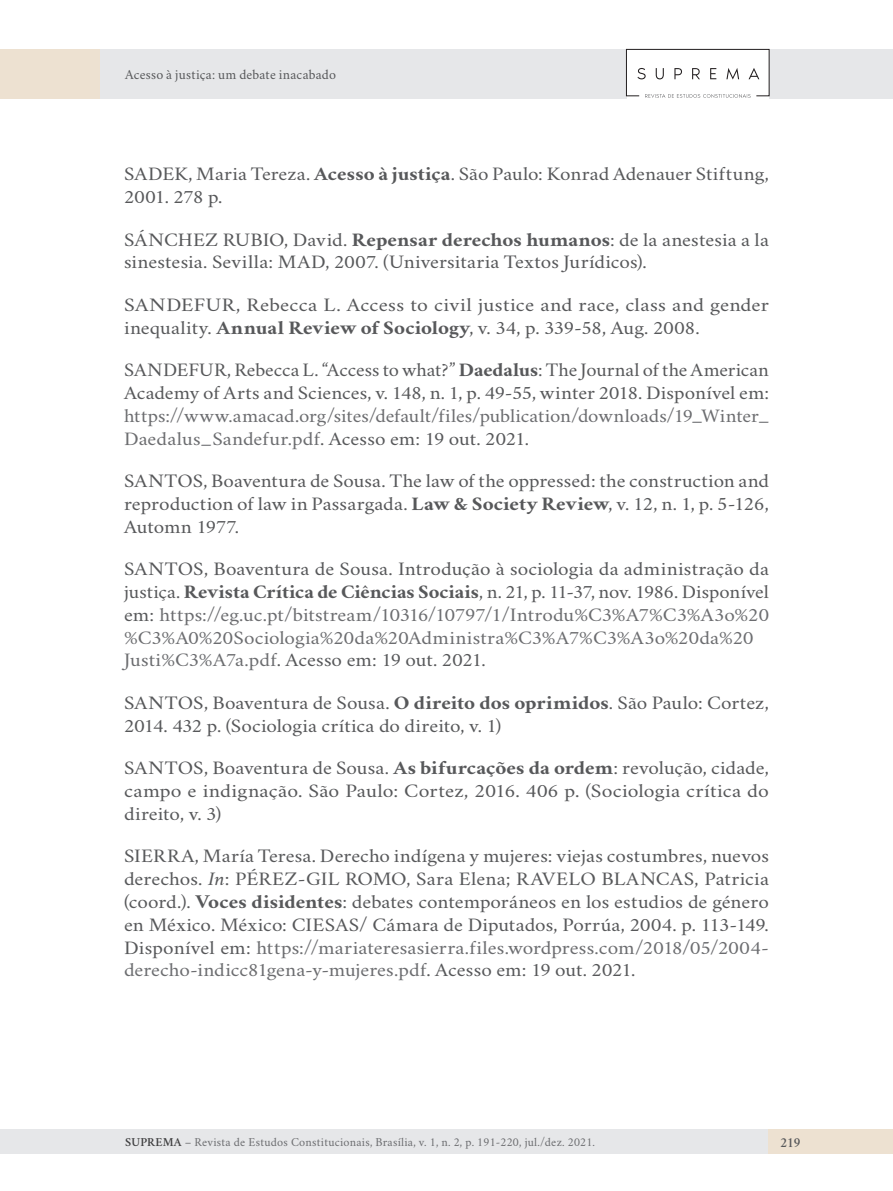
<style>
.page{position:relative;width:893px;height:1191px;background:#fff}
.page>*{position:absolute;margin:0;border:0;box-sizing:border-box;transform-origin:0 0}
.TEXTO_REFERENCIAS{font:19.25px/22.8px "Crimson";letter-spacing:.005em;color:#57585a;scale:1.1 1}
.TEXTO_REFERENCIAS-2{font:19.25px/22.8px "Crimson";color:#6c6d70;scale:1.1 1}
.TEXTO_REFERENCIAS-3{font:19.25px/22.8px "Crimson";letter-spacing:.005em;color:#57585a;text-align:justify;scale:1.07 1}
.TEXTO_REFERENCIAS-4{font:19.25px/22.8px "Crimson";letter-spacing:.005em;color:#57585a;scale:1.09 1}
.TEXTO_REFERENCIAS-5{font:19.25px/22.8px "Crimson";letter-spacing:.005em;color:#57585a;scale:1.13 1}
.t1{font:14px "Crimson";letter-spacing:.015em;color:#57585a}
.t2{font:600 14px "Crimson";color:#57585a}
.t3{font:12.25px "Crimson";letter-spacing:.02em;color:#6c6d70}
.s1{font-weight:700}
.s2{color:#6c6d70}
.s3{color:#57585a}
.s4{font-weight:700;color:#57585a}
.s5{font-style:italic}
.s6{font-weight:600;color:#3e3e3f}
</style>
<div class="page">
<div style="left:0;top:49px;width:893px;height:50px;background:#e6e7e9"></div>
<div style="left:0;top:1129px;width:844px;height:25px;background:#e6e7e9"></div>
<div style="left:769px;top:1129px;width:124px;height:25px;background:#ede1d1"></div>
<div style="left:627px;top:50px;width:142px;height:49px;background:#fff"></div>
<svg style="left:626px;top:48px;width:144px;height:50px"></svg>
<div style="left:0;top:49px;width:100px;height:50px;background:#ede1d1"></div>
<p class="t1" style="left:125px;top:64px;width:213px">Acesso à justiça: um debate inacabado</p>
<p class="TEXTO_REFERENCIAS-4" style="left:124px;top:160px;width:593px">SADEK, Maria Tereza. <span class="s1">Acesso à justiça</span>. São Paulo: Konrad Adenauer Stiftung,<br>2001. 278 p.</p>
<p class="TEXTO_REFERENCIAS" style="left:124px;top:225px;width:588px">SÁNCHEZ RUBIO, David. <span class="s1">Repensar derechos humanos</span>: de la anestesia a la sinestesia. Sevilla: MAD, 2007. (Universitaria Textos Jurídicos).</p>
<p class="TEXTO_REFERENCIAS-5" style="left:124px;top:291px;width:572px">SANDEFUR, Rebecca L. Access to civil justice and race, class and gender inequality. <span class="s1">Annual Review of Sociology</span>, v. 34, p. 339-58, Aug. 2008.</p>
<p class="TEXTO_REFERENCIAS-3" style="left:124px;top:356px;width:604px">SANDEFUR, Rebecca L. “Access to what?” <span class="s1">Daedalus</span>: The Journal of the American Academy of Arts and Sciences, v. 148, n. 1, p. 49-55, winter 2018. Disponível em: <span class="s2">https://www.amacad.org/sites/default/files/publication/downloads/19_Winter_ Daedalus_Sandefur.pdf</span>. Acesso em: 19 out. 2021.</p>
<p class="TEXTO_REFERENCIAS-4" style="left:124px;top:467px;width:593px;text-align:justify">SANTOS, Boaventura de Sousa. The law of the oppressed: the construction and reproduction of law in Passargada. <span class="s1">Law &amp; Society Review</span>, v. 12, n. 1, p. 5-126, Automn 1977.</p>
<p class="TEXTO_REFERENCIAS-2" style="left:124px;top:555px;width:588px"><span class="s3">SANTOS, Boaventura de Sousa. Introdução à sociologia da administração da justiça.</span> <span class="s4">Revista Crítica de Ciências Sociais</span><span class="s3">, n. 21, p. 11-37, nov. 1986. Disponível em:</span> https://eg.uc.pt/bitstream/10316/10797/1/Introdu%C3%A7%C3%A3o%20 %C3%A0%20Sociologia%20da%20Administra%C3%A7%C3%A3o%20da%20<br>Justi%C3%A7a.pdf<span class="s3">. Acesso em: 19 out. 2021.</span></p>
<p class="TEXTO_REFERENCIAS" style="left:124px;top:689px;width:588px">SANTOS, Boaventura de Sousa. <span class="s1">O direito dos oprimidos</span>. São Paulo: Cortez,<br>2014. 432 p. (Sociologia crítica do direito, v. 1)</p>
<p class="TEXTO_REFERENCIAS" style="left:124px;top:754px;width:588px;text-align:justify">SANTOS, Boaventura de Sousa. <span class="s1">As bifurcações da ordem</span>: revolução, cidade, campo e indignação. São Paulo: Cortez, 2016. 406 p. (Sociologia crítica do direito, v. 3)</p>
<p class="TEXTO_REFERENCIAS" style="left:124px;top:842px;width:588px;text-align:justify">SIERRA, María Teresa. Derecho indígena y mujeres: viejas costumbres, nuevos derechos. <span class="s5">In</span>: PÉREZ-GIL ROMO, Sara Elena; RAVELO BLANCAS, Patricia (coord.). <span class="s1">Voces disidentes</span>: debates contemporáneos en los estudios de género en México. México: CIESAS/ Cámara de Diputados, Porrúa, 2004. p. 113-149.<br>Disponível em: <span class="s2">https://mariateresasierra.files.wordpress.com/2018/05/2004- derecho-indicc81gena-y-mujeres.pdf</span>. Acesso em: 19 out. 2021.</p>
<p class="t3" style="left:125px;top:1132px;width:471px"><span class="s6">SUPREMA</span> – Revista de Estudos Constitucionais, Brasília, v. 1, n. 2, p. 191-220, jul./dez. 2021.</p>
<p class="t2" style="left:781px;top:1132px;width:21px">219</p>
</div>
